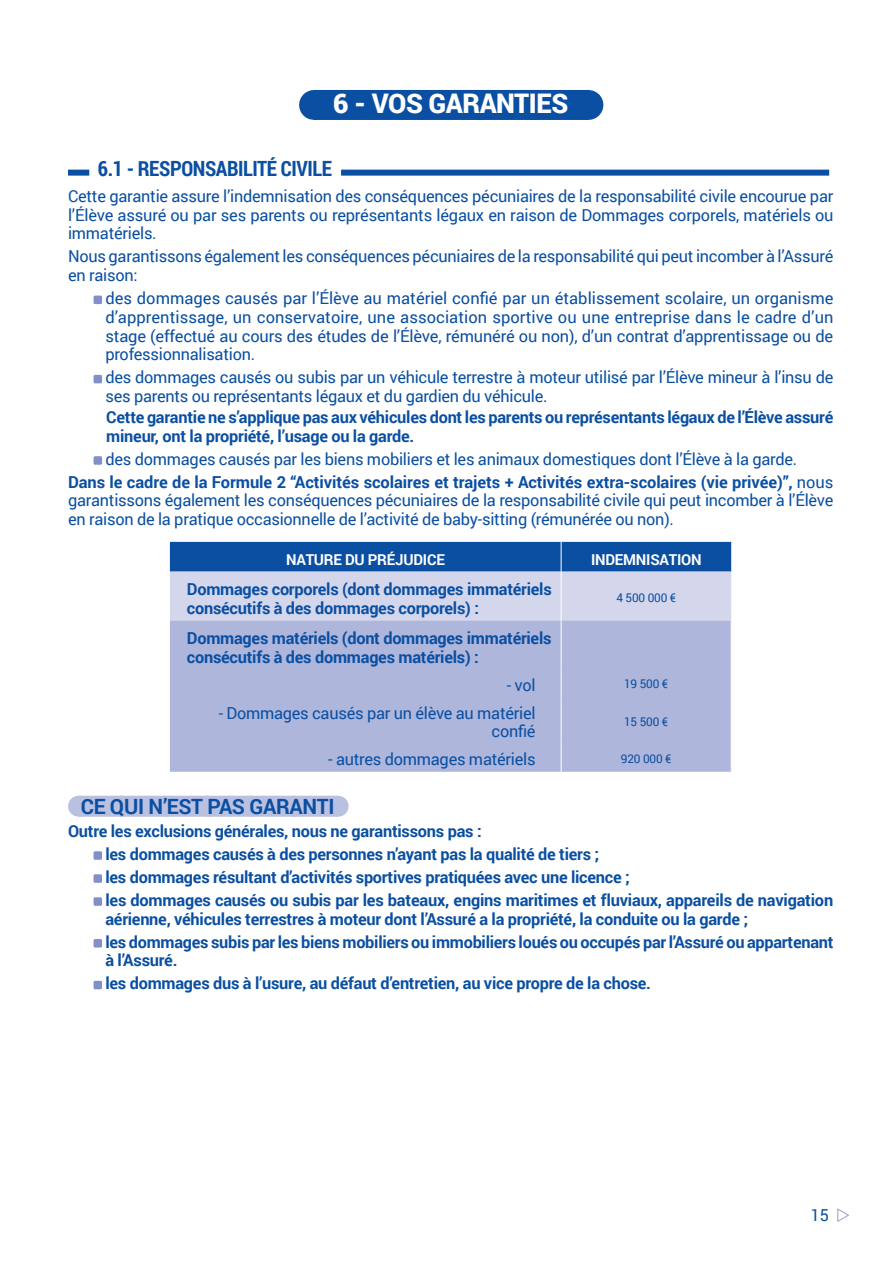
<style>
.page{position:relative;width:893px;height:1263px;background:#fff}
.page>*{position:absolute;margin:0;border:0;box-sizing:border-box;transform-origin:0 0}
.t1{font:900 27px "Roboto";letter-spacing:-.015em;color:#fff}
.t2{font:700 21px "Roboto Condensed";letter-spacing:-.02em;color:#0a4fa2}
.t3{font:700 21px "Roboto";letter-spacing:-.015em;color:#0a4fa2}
.t4{font:700 16.5px/23px "Roboto";letter-spacing:-.015em;color:#0a4fa2}
.t5{font:16.5px/18.8px "Roboto";letter-spacing:-.015em;color:#0a4fa2}
.t6{font:700 15px "Roboto";letter-spacing:-.015em;color:#fff}
.t7{font:12px "Roboto";letter-spacing:-.015em;color:#0a4fa2}
.s1{font-weight:400}
</style>
<div class="page">
<div style="left:314px;top:90px;width:273px;height:30px;background:#0a4fa2"></div>
<hr style="left:587px;top:90px;width:1px;height:30px;background:#0a4fa2">
<div style="left:68px;top:170px;width:761px;height:6px;background:#0a4fa2"></div>
<div style="left:89px;top:154px;width:252px;height:24px;background:#fff"></div>
<div style="left:79px;top:796px;width:258px;height:21px;background:#bac0e0"></div>
<svg style="left:124px;top:816px;width:192px;height:1px"></svg>
<svg style="left:337px;top:796px;width:1px;height:21px"></svg>
<div style="left:94px;top:296px;width:8px;height:8px;background:#8390c7;border-radius:2px"></div>
<div style="left:94px;top:375px;width:8px;height:8px;background:#8390c7;border-radius:2px"></div>
<div style="left:94px;top:456px;width:8px;height:9px;background:#8390c7;border-radius:2px"></div>
<svg style="left:170px;top:542px;width:561px;height:78px;background:#88a4d0"></svg>
<div style="left:170px;top:620px;width:561px;height:152px;background:#aeb6db"></div>
<hr style="left:561px;top:572px;width:1px;height:48px;background:#fff">
<hr style="left:561px;top:620px;width:1px;height:49px;background:#fff">
<svg style="left:561px;top:669px;width:1px;height:28px"></svg>
<hr style="left:561px;top:697px;width:1px;height:47px;background:#fff">
<svg style="left:561px;top:744px;width:1px;height:28px"></svg>
<hr style="left:561px;top:542px;width:1px;height:30px;background:#fff">
<div style="left:94px;top:851px;width:8px;height:9px;background:#8390c7;border-radius:2px"></div>
<div style="left:94px;top:874px;width:8px;height:9px;background:#8390c7;border-radius:2px"></div>
<div style="left:94px;top:897px;width:8px;height:9px;background:#8390c7;border-radius:2px"></div>
<div style="left:94px;top:939px;width:8px;height:8px;background:#8390c7;border-radius:2px"></div>
<div style="left:94px;top:981px;width:8px;height:8px;background:#8390c7;border-radius:2px"></div>
<h1 class="t1" style="left:333px;top:85px;width:236px">6 - VOS GARANTIES</h1>
<p class="t2" style="left:98px;top:153px;width:236px">6.1 - RESPONSABILITÉ CIVILE</p>
<p class="t5" style="left:68px;top:186px;width:767px;text-align:justify">Cette garantie assure l’indemnisation des conséquences pécuniaires de la responsabilité civile encourue par l’Élève assuré ou par ses parents ou représentants légaux en raison de Dommages corporels, matériels ou immatériels.</p>
<p class="t5" style="left:68px;top:246px;width:767px">Nous garantissons également les conséquences pécuniaires de la responsabilité qui peut incomber à l’Assuré en raison:</p>
<p class="t5" style="left:105px;top:288px;width:730px;text-align:justify">des dommages causés par l’Élève au matériel confié par un établissement scolaire, un organisme d’apprentissage, un conservatoire, une association sportive ou une entreprise dans le cadre d’un stage (effectué au cours des études de l’Élève, rémunéré ou non), d’un contrat d’apprentissage ou de professionnalisation.</p>
<p class="t5" style="left:105px;top:367px;width:729px">des dommages causés ou subis par un véhicule terrestre à moteur utilisé par l’Élève mineur à l’insu de ses parents ou représentants légaux et du gardien du véhicule.</p>
<p class="t4" style="left:106px;top:407px;width:728px;line-height:18.8px">Cette garantie ne s’applique pas aux véhicules dont les parents ou représentants légaux de l’Élève assuré mineur, ont la propriété, l’usage ou la garde.</p>
<p class="t4" style="left:68px;top:447px;width:767px;text-align:center"><span class="s1">des dommages causés par les biens mobiliers et les animaux domestiques dont l’Élève à la garde.<br></span>Dans le cadre de la Formule 2 “Activités scolaires et trajets + Activités extra-scolaires (vie privée)”, <span class="s1">nous</span></p>
<p class="t5" style="left:68px;top:491px;width:767px">garantissons également les conséquences pécuniaires de la responsabilité civile qui peut incomber à l’Élève en raison de la pratique occasionnelle de l’activité de baby-sitting (rémunérée ou non).</p>
<p class="t6" style="left:286px;top:549px;width:160px">NATURE DU PRÉJUDICE</p>
<p class="t6" style="left:591px;top:549px;width:112px">INDEMNISATION</p>
<p class="t4" style="left:187px;top:579px;width:366px;line-height:18.8px">Dommages corporels (dont dommages immatériels consécutifs à des dommages corporels) :</p>
<p class="t7" style="left:616px;top:590px;width:61px">4 500 000 €</p>
<p class="t4" style="left:187px;top:628px;width:366px;line-height:18.8px">Dommages matériels (dont dommages immatériels consécutifs à des dommages matériels) :</p>
<p class="t5" style="left:507px;top:675px;width:30px">- vol</p>
<p class="t7" style="left:624px;top:676px;width:46px">19 500 €</p>
<p class="t5" style="left:219px;top:703px;width:318px;text-align:right">- Dommages causés par un élève au matériel confié</p>
<p class="t7" style="left:624px;top:713px;width:46px">15 500 €</p>
<p class="t5" style="left:328px;top:749px;width:209px">- autres dommages matériels</p>
<p class="t7" style="left:621px;top:750px;width:52px">920 000 €</p>
<p class="t3" style="left:81px;top:791px;width:255px">CE QUI N’EST PAS GARANTI</p>
<p class="t4" style="left:105px;top:819px;width:729px;text-indent:-37px">Outre les exclusions générales, nous ne garantissons pas :<br>les dommages causés à des personnes n’ayant pas la qualité de tiers ;<br>les dommages résultant d’activités sportives pratiquées avec une licence ;<br>les dommages causés ou subis par les bateaux, engins maritimes et fluviaux, appareils de navigation</p>
<p class="t4" style="left:105px;top:906px;width:729px">aérienne, véhicules terrestres à moteur dont l’Assuré a la propriété, la conduite ou la garde ;<br>les dommages subis par les biens mobiliers ou immobiliers loués ou occupés par l’Assuré ou appartenant</p>
<p class="t4" style="left:105px;top:948px;width:547px">à l’Assuré.<br>les dommages dus à l’usure, au défaut d’entretien, au vice propre de la chose.</p>
<p class="t5" style="left:811px;top:1205px;width:20px">15</p>
</div>
